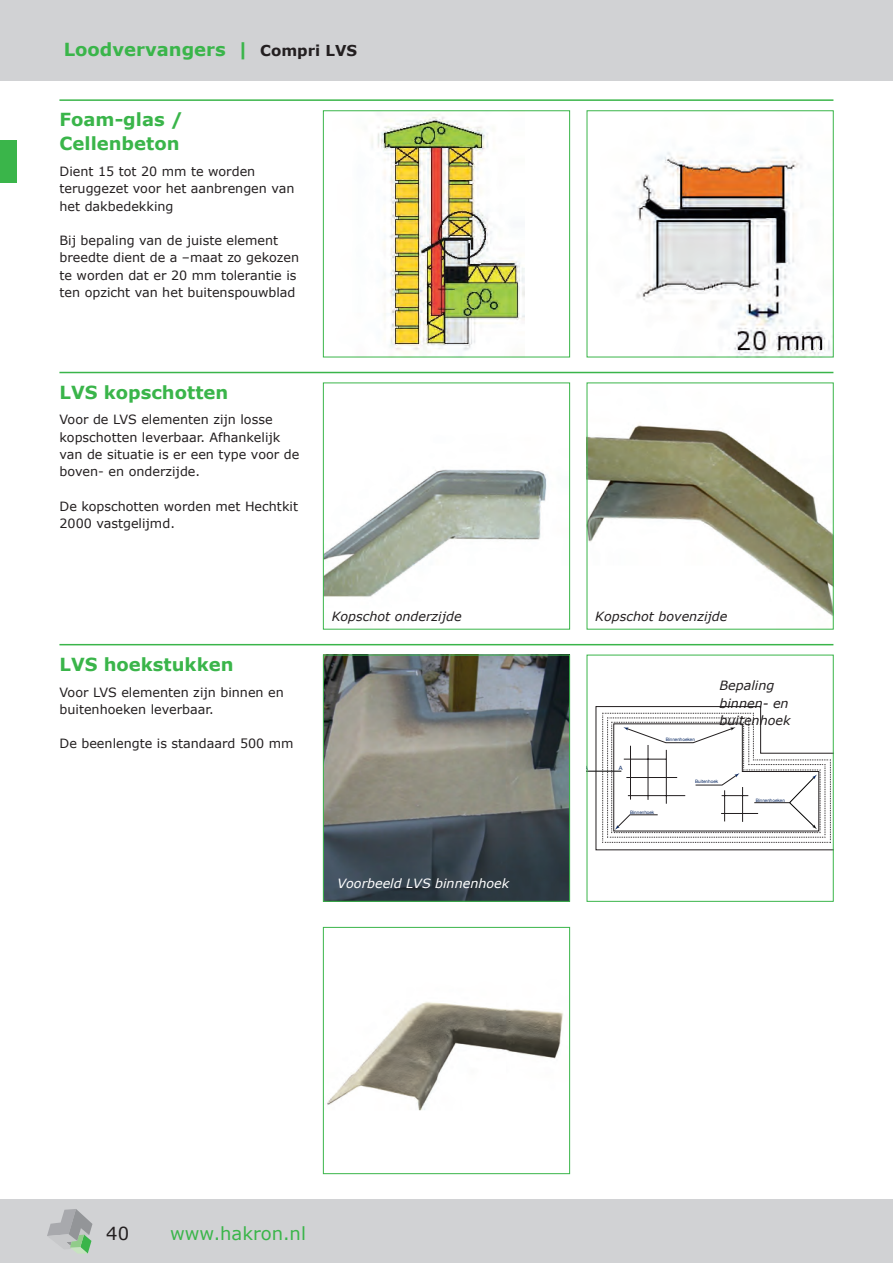
<style>
.page{position:relative;width:893px;height:1263px;background:#fff}
.page>*{position:absolute;margin:0;border:0;box-sizing:border-box;transform-origin:0 0}
.t1{font:700 18px/24px "Verdana";color:#3ab54a}
.t2{font:18px "Verdana";color:#3ab54a}
.t3{font:18px "Verdana";color:#231f20}
.t4{font:12.75px/17.2px "Verdana";color:#231f20}
.t5{font:italic 12.75px/17.2px "Verdana";color:#231f20}
.t6{font:italic 12.75px "Verdana";color:#fff}
.t7{font:5.85px "Helvetica Neue";color:#00215d}
.t8{font:4.65px "Helvetica Neue";color:#00215d}
.s1{font-size:15px;color:#231f20}
</style>
<div class="page">
<div style="left:0;top:0;width:893px;height:81px;background:#d1d2d4"></div>
<div style="left:0;top:1199px;width:893px;height:64px;background:#d1d2d4"></div>
<svg style="left:47px;top:1209px;width:45px;height:44px"></svg>
<hr style="left:59px;top:372px;width:774px;height:1px;background:#3ab54a">
<hr style="left:59px;top:99px;width:774px;height:2px;background:#3ab54a">
<hr style="left:59px;top:644px;width:774px;height:1px;background:#3ab54a">
<img style="left:325px;top:469px;width:222px;height:128px">
<div style="left:323px;top:383px;width:247px;height:246px;border:1px solid #3ab54a"></div>
<img style="left:325px;top:657px;width:243px;height:242px">
<div style="left:323px;top:655px;width:247px;height:246px;border:1px solid #3ab54a"></div>
<img style="left:327px;top:1002px;width:236px;height:109px">
<div style="left:323px;top:927px;width:247px;height:247px;border:1px solid #3ab54a"></div>
<img style="left:589px;top:425px;width:242px;height:190px">
<svg style="left:589px;top:706px;width:242px;height:144px"></svg>
<img style="left:371px;top:114px;width:154px;height:239px">
<div style="left:323px;top:111px;width:247px;height:246px;border:1px solid #3ab54a"></div>
<img style="left:631px;top:149px;width:200px;height:206px">
<div style="left:0;top:140px;width:17px;height:43px;background:#3ab54a"></div>
<h1 class="t1" style="left:64px;top:38px;width:295px">Loodvervangers | <span class="s1">Compri LVS</span></h1>
<h1 class="t1" style="left:60px;top:108px;width:125px">Foam-glas /<br>Cellenbeton</h1>
<p class="t4" style="left:60px;top:163px;width:236px">Dient 15 tot 20 mm te worden teruggezet voor het aanbrengen van het dakbedekking</p>
<p class="t4" style="left:60px;top:232px;width:241px">Bij bepaling van de juiste element breedte dient de a –maat zo gekozen te worden dat er 20 mm tolerantie is ten opzicht van het buitenspouwblad</p>
<h1 class="t1" style="left:60px;top:380px;width:170px">LVS kopschotten</h1>
<p class="t4" style="left:60px;top:411px;width:241px">Voor de LVS elementen zijn losse kopschotten leverbaar. Afhankelijk van de situatie is er een type voor de boven- en onderzijde.</p>
<p class="t4" style="left:60px;top:498px;width:240px">De kopschotten worden met Hechtkit<br>2000 vastgelijmd.</p>
<h1 class="t1" style="left:60px;top:652px;width:175px">LVS hoekstukken</h1>
<p class="t4" style="left:60px;top:683px;width:226px">Voor LVS elementen zijn binnen en buitenhoeken leverbaar.</p>
<p class="t4" style="left:60px;top:735px;width:236px">De beenlengte is standaard 500 mm</p>
<p class="t5" style="left:332px;top:608px;width:132px">Kopschot onderzijde</p>
<p class="t5" style="left:595px;top:608px;width:134px">Kopschot bovenzijde</p>
<p class="t6" style="left:337px;top:875px;width:173px">Voorbeeld LVS binnenhoek</p>
<p class="t7" style="left:584px;top:763px;width:5px">A</p>
<p class="t7" style="left:619px;top:763px;width:5px">A</p>
<p class="t8" style="left:630px;top:808px;width:26px">Binnenhoek</p>
<p class="t8" style="left:666px;top:736px;width:31px">Binnenhoeken</p>
<p class="t5" style="left:719px;top:677px;width:73px">Bepaling binnen- en buitenhoek</p>
<p class="t8" style="left:695px;top:778px;width:25px">Buitenhoek</p>
<p class="t8" style="left:756px;top:797px;width:31px">Binnenhoeken</p>
<h1 class="t3" style="left:106px;top:1221px;width:24px">40</h1>
<h1 class="t2" style="left:170px;top:1221px;width:137px">www.hakron.nl</h1>
</div>
